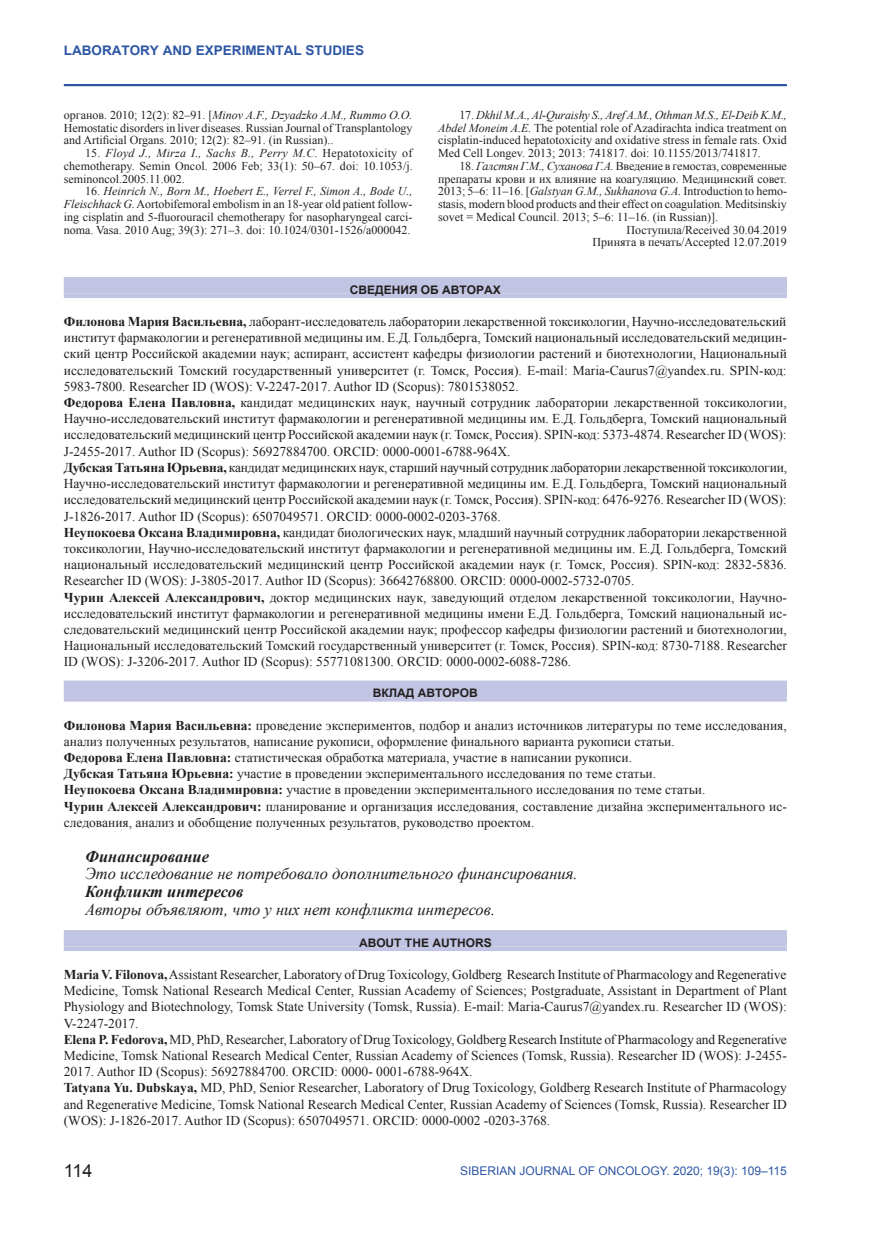
<style>
.page{position:relative;width:872px;height:1234px;background:#fff}
.page>*{position:absolute;margin:0;border:0;box-sizing:border-box;transform-origin:0 0}
.t1{font:18px "Arial";color:#231f20}
.t2{font:italic 16.5px "Times New Roman";color:#231f20}
.t3{font:italic 700 16.5px "Times New Roman";color:#231f20}
.t4{font:13.5px/16.2px "Times New Roman";color:#231f20}
.t5{font:700 13.5px "Arial";color:#2d56a5}
.t6{font:12px/12.8px "Times New Roman";color:#231f20;text-align:justify}
.t7{font:12px "Arial";color:#2d56a5}
.t8{font:700 12px "Arial";color:#231f20}
.s1{font-style:italic}
.s2{font-weight:700}
</style>
<div class="page">
<hr style="left:64px;top:84px;width:723px;height:2px;background:#2d56a5">
<div style="left:64px;top:277px;width:723px;height:16px;background:#c1c4e2"></div>
<div style="left:64px;top:293px;width:723px;height:5px;background:#c1c4e2"></div>
<div style="left:64px;top:680px;width:723px;height:17px;background:#c1c4e2"></div>
<hr style="left:64px;top:697px;width:723px;height:4px;background:#c1c4e2">
<div style="left:64px;top:929px;width:723px;height:17px;background:#c1c4e2"></div>
<svg style="left:64px;top:946px;width:723px;height:4px;background:#c4c7e3"></svg>
<p class="t5" style="left:64px;top:43px;width:19px">LABORATORY</p>
<p class="t5" style="left:163px;top:43px;width:11px">AND</p>
<p class="t5" style="left:196px;top:43px;width:28px">EXPER</p>
<p class="t5" style="left:242px;top:43px;width:14px">IMENTAL</p>
<p class="t5" style="left:305px;top:43px;width:10px">STUDIES</p>
<p class="t6" style="left:438px;top:108px;width:350px;text-indent:21px">17. <span class="s1">Dkhil M.A., Al-Quraishy S., Aref A.M., Othman M.S., El-Deib K.M., Abdel Moneim A.E.</span> The potential role of Azadirachta indica treatment on cisplatin-induced hepatotoxicity and oxidative stress in female rats. Oxid Med Cell Longev. 2013; 2013: 741817. doi: 10.1155/2013/741817.</p>
<p class="t6" style="left:459px;top:159px;width:329px">18. <span class="s1">Галстян Г.М., Суханова Г.А.</span> Введение в гемостаз, современные</p>
<p class="t6" style="left:438px;top:172px;width:350px">препараты крови и их влияние на коагуляцию. Медицинский совет.</p>
<p class="t6" style="left:438px;top:185px;width:350px">2013; 5–6: 11–16. [<span class="s1">Galstyan G.M., Sukhanova G.A.</span> Introduction to hemo-</p>
<p class="t6" style="left:438px;top:197px;width:350px">stasis, modern blood products and their effect on coagulation. Meditsinskiy</p>
<p class="t6" style="left:438px;top:210px;width:281px">sovet = Medical Council. 2013; 5–6: 11–16. (in Russian)].</p>
<p class="t6" style="left:626px;top:223px;width:162px">Поступила/Received 30.04.2019</p>
<p class="t6" style="left:592px;top:236px;width:196px">Принята в печать/Accepted 12.07.2019</p>
<p class="t8" style="left:350px;top:283px;width:153px">СВЕДЕНИЯ ОБ АВТОРАХ</p>
<p class="t4" style="left:64px;top:313px;width:725px"><span class="s2">Филонова Мария Васильевна,</span> лаборант-исследователь лаборатории лекарственной токсикологии, Научно-исследовательский институт фармакологии и регенеративной медицины им. Е.Д. Гольдберга, Томский национальный исследовательский медицин&shy;ский центр Российской академии наук; аспирант, ассистент кафедры физиологии растений и биотехнологии, Национальный исследовательский Томский государственный университет (г. Томск, Россия). E-mail: Maria-Caurus7@yandex.ru. SPIN-код:<br>5983-7800. Researcher ID (WOS): V-2247-2017. Author ID (Scopus): 7801538052.<br><span class="s2">Федорова Елена Павловна,</span> кандидат медицинских наук, научный сотрудник лаборатории лекарственной токсикологии, Научно-исследовательский институт фармакологии и регенеративной медицины им. Е.Д. Гольдберга, Томский национальный исследовательский медицинский центр Российской академии наук (г. Томск, Россия). SPIN-код: 5373-4874. Researcher ID (WOS):<br>J-2455-2017. Author ID (Scopus): 56927884700. ORCID: 0000-0001-6788-964X.<br><span class="s2">Дубская Татьяна Юрьевна,</span> кандидат медицинских наук, старший научный сотрудник лаборатории лекарственной токсикологии, Научно-исследовательский институт фармакологии и регенеративной медицины им. Е.Д. Гольдберга, Томский национальный исследовательский медицинский центр Российской академии наук (г. Томск, Россия). SPIN-код: 6476-9276. Researcher ID (WOS):<br>J-1826-2017. Author ID (Scopus): 6507049571. ORCID: 0000-0002-0203-3768.<br><span class="s2">Неупокоева Оксана Владимировна,</span> кандидат биологических наук, младший научный сотрудник лаборатории лекарственной токсикологии, Научно-исследовательский институт фармакологии и регенеративной медицины им. Е.Д. Гольдберга, Томский национальный исследовательский медицинский центр Российской академии наук (г. Томск, Россия). SPIN-код: 2832-5836.<br>Researcher ID (WOS): J-3805-2017. Author ID (Scopus): 36642768800. ORCID: 0000-0002-5732-0705.<br><span class="s2">Чурин Алексей Александрович,</span> доктор медицинских наук, заведующий отделом лекарственной токсикологии, Научно&shy;исследовательский институт фармакологии и регенеративной медицины имени Е.Д. Гольдберга, Томский национальный ис&shy;следовательский медицинский центр Российской академии наук; профессор кафедры физиологии растений и биотехнологии, Национальный исследовательский Томский государственный университет (г. Томск, Россия). SPIN-код: 8730-7188. Researcher ID (WOS): J-3206-2017. Author ID (Scopus): 55771081300. ORCID: 0000-0002-6088-7286.</p>
<p class="t8" style="left:373px;top:686px;width:106px">ВКЛАД АВТОРОВ</p>
<p class="t4" style="left:64px;top:716px;width:724px"><span class="s2">Филонова Мария Васильевна:</span> проведение экспериментов, подбор и анализ источников литературы по теме исследования, анализ полученных результатов, написание рукописи, оформление финального варианта рукописи статьи.<br><span class="s2">Федорова Елена Павловна:</span> статистическая обработка материала, участие в написании рукописи.<br><span class="s2">Дубская Татьяна Юрьевна:</span> участие в проведении экспериментального исследования по теме статьи.<br><span class="s2">Неупокоева Оксана Владимировна:</span> участие в проведении экспериментального исследования по теме статьи.<br><span class="s2">Чурин Алексей Александрович:</span> планирование и организация исследования, составление дизайна экспериментального ис&shy;следования, анализ и обобщение полученных результатов, руководство проектом.</p>
<p class="t3" style="left:85px;top:844px;width:125px">Финансирование</p>
<p class="t2" style="left:85px;top:862px;width:494px">Это исследование не потребовало дополнительного финансирования.</p>
<p class="t3" style="left:85px;top:879px;width:160px">Конфликт интересов</p>
<p class="t2" style="left:85px;top:897px;width:411px">Авторы объявляют, что у них нет конфликта интересов.</p>
<p class="t8" style="left:359px;top:935px;width:134px">ABOUT THE AUTHORS</p>
<p class="t4" style="left:64px;top:965px;width:724px"><span class="s2">Maria V. Filonova,</span> Assistant Researcher, Laboratory of Drug Toxicology, Goldberg Research Institute of Pharmacology and Regenerative Medicine, Tomsk National Research Medical Center, Russian Academy of Sciences; Postgraduate, Assistant in Department of Plant Physiology and Biotechnology, Tomsk State University (Tomsk, Russia). E-mail: Maria-Caurus7@yandex.ru. Researcher ID (WOS):<br>V-2247-2017.<br><span class="s2">Elena P. Fedorova,</span> MD, PhD, Researcher, Laboratory of Drug Toxicology, Goldberg Research Institute of Pharmacology and Regenerative Medicine, Tomsk National Research Medical Center, Russian Academy of Sciences (Tomsk, Russia). Researcher ID (WOS): J-2455- 2017. Author ID (Scopus): 56927884700. ORCID: 0000- 0001-6788-964X.<br><span class="s2">Tatyana Yu. Dubskaya,</span> MD, PhD, Senior Researcher, Laboratory of Drug Toxicology, Goldberg Research Institute of Pharmacology and Regenerative Medicine, Tomsk National Research Medical Center, Russian Academy of Sciences (Tomsk, Russia). Researcher ID (WOS): J-1826-2017. Author ID (Scopus): 6507049571. ORCID: 0000-0002 -0203-3768.</p>
<p class="t6" style="left:64px;top:108px;width:350px">органов. 2010; 12(2): 82–91. [<span class="s1">Minov A.F., Dzyadzko A.M., Rummo O.O.<br></span>Hemostatic disorders in liver diseases. Russian Journal of Transplantology and Artificial Organs. 2010; 12(2): 82–91. (in Russian)..</p>
<p class="t6" style="left:64px;top:147px;width:350px;text-indent:21px">15. <span class="s1">Floyd J., Mirza I., Sachs B., Perry M.C</span>. Hepatotoxicity of chemotherapy. Semin Oncol. 2006 Feb; 33(1): 50–67. doi: 10.1053/j. seminoncol.2005.11.002.</p>
<p class="t6" style="left:64px;top:185px;width:350px;text-indent:21px">16. <span class="s1">Heinrich N., Born M., Hoebert E., Verrel F., Simon A., Bode U., Fleischhack G.</span> Aortobifemoral embolism in an 18-year old patient follow&shy;ing cisplatin and 5-fluorouracil chemotherapy for nasopharyngeal carci&shy;noma. Vasa. 2010 Aug; 39(3): 271–3. doi: 10.1024/0301-1526/a000042.</p>
<h1 class="t1" style="left:64px;top:1158px;width:30px">114</h1>
<p class="t7" style="left:460px;top:1162px;width:328px">SI BERIAN JOURNAL OF ONCOLOGY. 2020; 19(3): 109–115</p>
</div>
